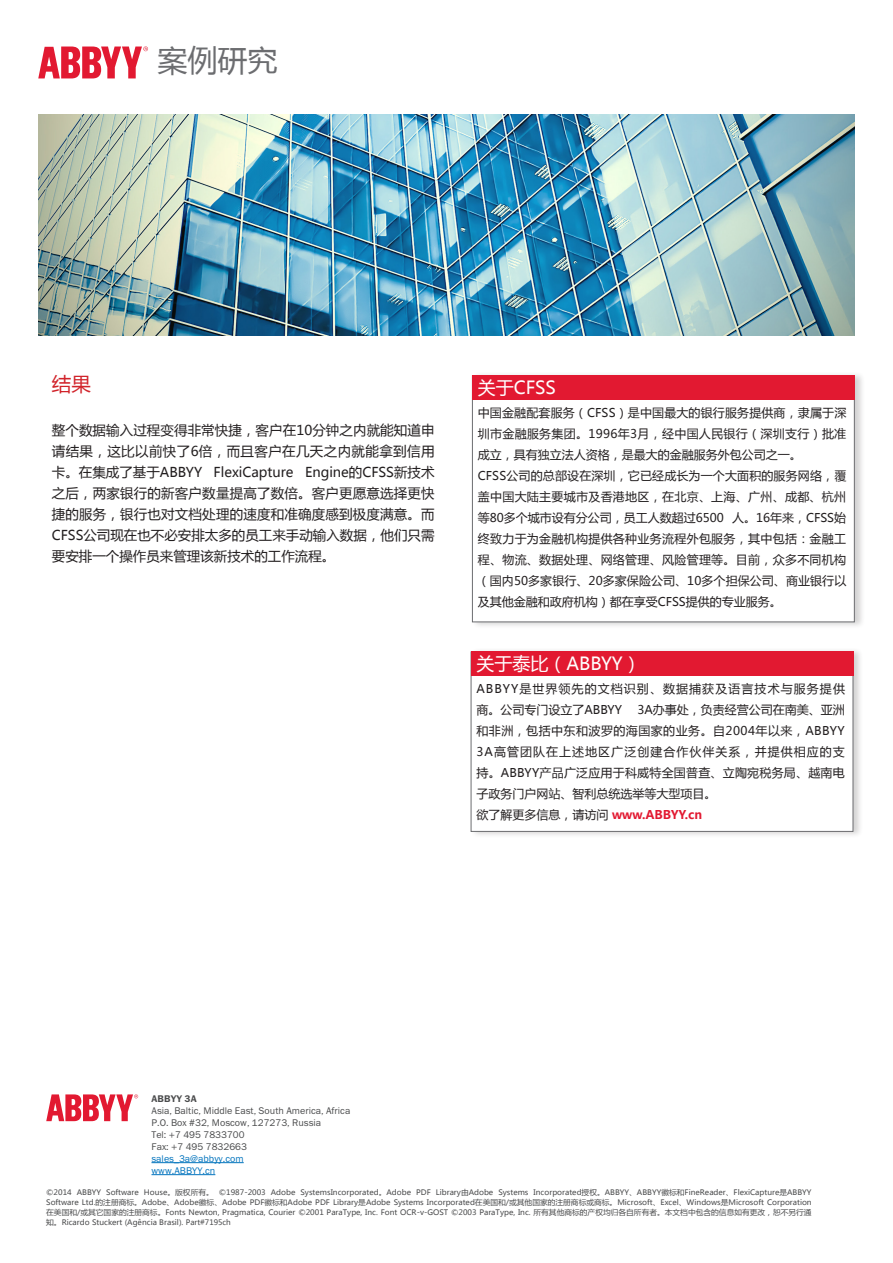
<style>
.page{position:relative;width:893px;height:1263px;background:#fff}
.page>*{position:absolute;margin:0;border:0;box-sizing:border-box;transform-origin:0 0}
.t1{font:30px "Microsoft Ya Hei";color:#6c6d70}
.t2{font:19.5px "Microsoft Ya Hei";color:#d1232a}
.t3{font:18px "Microsoft Ya Hei";color:#fff}
.t4{font:13.5px/21px "Microsoft Ya Hei";color:#231f20;text-align:justify}
.t5{font:12px/21px "Microsoft Ya Hei";letter-spacing:.005em;color:#231f20;text-align:justify}
.t6{font:12px/21px "Microsoft Ya Hei";letter-spacing:.09em;color:#231f20}
.t7{font:700 12px "Microsoft Ya Hei";color:#e21931}
.Address{font:9.75px "Franklin Gothic Book ITC";letter-spacing:.005em;color:#4b4c4d}
.Address-2{font:9.75px "Franklin Gothic Book ITC";letter-spacing:.005em;color:#0073bd}
.Address_Subhead{font:9.75px "Franklin Gothic Demi ITC";letter-spacing:.005em;color:#4b4c4d}
.Copyright{font:7.5px/9.8px "Microsoft Ya Hei";color:#4b4c4d;text-align:justify}
.s1{font-weight:400;color:#231f20}
</style>
<div class="page">
<svg style="left:38px;top:47px;width:110px;height:31px"></svg>
<svg style="left:46px;top:1094px;width:92px;height:27px"></svg>
<hr style="left:151px;top:1162px;width:93px;height:1px;background:#0073bd">
<hr style="left:151px;top:1174px;width:64px;height:1px;background:#0073bd">
<img style="left:38px;top:115px;width:817px;height:221px">
<div style="left:470px;top:647px;width:394px;height:192px;background:#231f20;opacity:.2"></div>
<div style="left:471px;top:651px;width:382px;height:181px;background:#fff;border:1px solid #6c6d70"></div>
<div style="left:471px;top:651px;width:382px;height:25px;background:#e21931"></div>
<div style="left:471px;top:371px;width:394px;height:258px;background:#231f20;opacity:.2"></div>
<div style="left:472px;top:375px;width:383px;height:247px;background:#fff;border:1px solid #6c6d70"></div>
<div style="left:472px;top:375px;width:383px;height:25px;background:#e21931"></div>
<p class="t1" style="left:157px;top:40px;width:121px">案例研究</p>
<p class="t2" style="left:52px;top:371px;width:40px">结果</p>
<p class="t4" style="left:52px;top:420px;width:384px">整个数据输入过程变得非常快捷，客户在10分钟之内就能知道申请结果，这比以前快了6倍，而且客户在几天之内就能拿到信用卡。在集成了基于ABBYY FlexiCapture Engine的CFSS新技术之后，两家银行的新客户数量提高了数倍。客户更愿意选择更快捷的服务，银行也对文档处理的速度和准确度感到极度满意。而CFSS公司现在也不必安排太多的员工来手动输入数据，他们只需要安排一个操作员来管理该新技术的工作流程。</p>
<p class="t3" style="left:478px;top:376px;width:80px">关于CFSS</p>
<p class="t5" style="left:478px;top:401px;width:370px">中国金融配套服务（CFSS）是中国最大的银行服务提供商，隶属于深圳市金融服务集团。1996年3月，经中国人民银行（深圳支行）批准成立，具有独立法人资格，是最大的金融服务外包公司之一。</p>
<p class="t5" style="left:478px;top:464px;width:370px">CFSS公司的总部设在深圳，它已经成长为一个大面积的服务网络，覆盖中国大陆主要城市及香港地区，在北京、上海、广州、成都、杭州等80多个城市设有分公司，员工人数超过6500 人。16年来，CFSS始终致力于为金融机构提供各种业务流程外包服务，其中包括：金融工程、物流、数据处理、网络管理、风险管理等。目前，众多不同机构（国内50多家银行、20多家保险公司、10多个担保公司、商业银行以及其他金融和政府机构）都在享受CFSS提供的专业服务。</p>
<p class="t3" style="left:476px;top:652px;width:166px">关于泰比（ABBYY）</p>
<p class="t6" style="left:476px;top:677px;width:370px">ABBYY是世界领先的文档识别、数据捕获及语言技术与服务提供商。公司专门设立了ABBYY</p>
<p class="t5" style="left:476px;top:698px;width:370px;text-indent:161px">3A办事处，负责经营公司在南美、亚洲和非洲，包括中东和波罗的海国家的业务。自2004年以来，ABBYY 3A高管团队在上述地区广泛创建合作伙伴关系，并提供相应的支持。ABBYY产品广泛应用于科威特全国普查、立陶宛税务局、越南电子政务门户网站、智利总统选举等大型项目。</p>
<p class="t7" style="left:476px;top:806px;width:227px"><span class="s1">欲了解更多信息，请访问</span> www.ABBYY.cn</p>
<p class="Address_Subhead" style="left:151px;top:1092px;width:47px">ABBYY 3A</p>
<p class="Address" style="left:151px;top:1104px;width:200px">Asia, Baltic, Middle East, South America, Africa</p>
<p class="Address" style="left:151px;top:1116px;width:171px">P.O. Box #32, Moscow, 127273, Russia</p>
<p class="Address" style="left:151px;top:1128px;width:95px">Tel: +7 495 7833700</p>
<p class="Address" style="left:151px;top:1140px;width:97px">Fax: +7 495 7832663</p>
<p class="Address-2" style="left:151px;top:1152px;width:94px">sales_3a@abbyy.com</p>
<p class="Address-2" style="left:151px;top:1164px;width:65px">www.ABBYY.cn</p>
<p class="Copyright" style="left:46px;top:1188px;width:767px">©2014 ABBYY Software House。版权所有。 ©1987-2003 Adobe SystemsIncorporated。Adobe PDF Library由Adobe Systems Incorporated授权。ABBYY、ABBYY徽标和FineReader、FlexiCapture是ABBYY Software Ltd.的注册商标。Adobe、Adobe徽标、Adobe PDF徽标和Adobe PDF Library是Adobe Systems Incorporated在美国和/或其他国家的注册商标或商标。Microsoft、Excel、Windows是Microsoft Corporation在美国和/或其它国家的注册商标。Fonts Newton, Pragmatica, Courier ©2001 ParaType, Inc. Font OCR-v-GOST ©2003 ParaType, Inc. 所有其他商标的产权均归各自所有者。本文档中包含的信息如有更改，恕不另行通知。Ricardo Stuckert (Agência Brasil). Part#7195ch</p>
</div>
